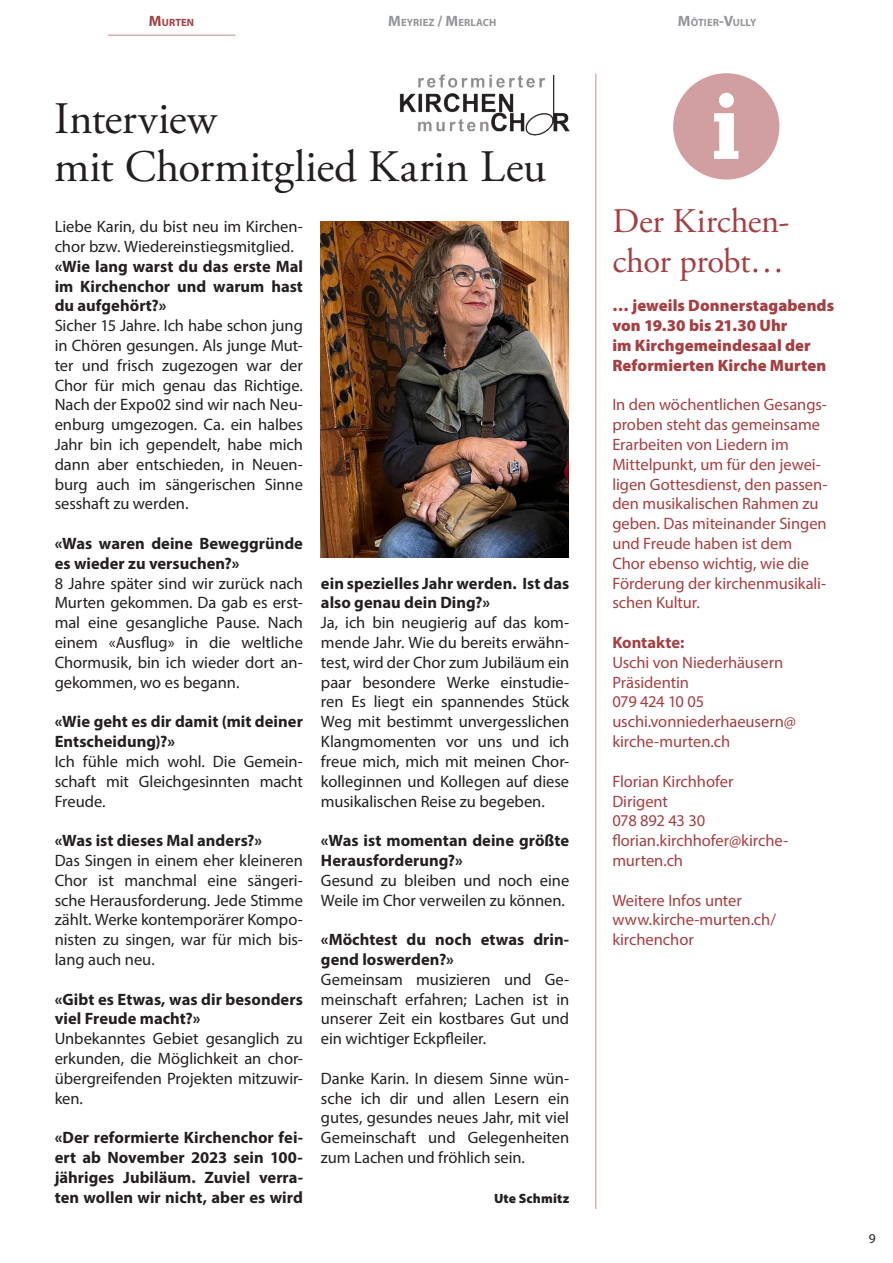
<style>
.page{position:relative;width:893px;height:1263px;background:#fff}
.page>*{position:absolute;margin:0;border:0;box-sizing:border-box;transform-origin:0 0}
.t1{font:45px/48px "Adobe Garamond Pro";letter-spacing:.005em;color:#231f20}
.t2{font:34.5px/39.6px "Adobe Garamond Pro";letter-spacing:-.015em;color:#a43f42}
.t3{font:16.5px/19.8px "Myriad Pro";letter-spacing:-.005em;color:#231f20;text-align:justify}
.t4{font:700 16.5px/19.8px "Myriad Pro";color:#231f20}
.t5{font:16.5px/19.8px "Myriad Pro";letter-spacing:-.005em;color:#a43f42}
.t6{font:900 16.5px/19.8px "Myriad Pro";letter-spacing:.005em;color:#a43f42}
.t7{font:700 16.5px "Myriad Pro";color:#a43f42}
.t8{font:900 13.5px "Myriad Pro";letter-spacing:.01em;color:#231f20}
.t9{font:13.5px "Myriad Pro";color:#231f20}
.t10{font:700 10.5px "Myriad Pro";letter-spacing:.01em;color:#939598}
.t11{font:700 10.5px "Myriad Pro";letter-spacing:.01em;color:#a43f42}
.s1{font-size:15px}
</style>
<div class="page">
<hr style="left:108px;top:35px;width:127px;height:1px;background:#a43f42">
<hr style="left:595px;top:74px;width:1px;height:1135px;background:#a43f42">
<img style="left:399px;top:74px;width:171px;height:62px">
<img style="left:320px;top:222px;width:248px;height:335px">
<div style="left:673px;top:73px;width:106px;height:107px;background:#d19fa0;border-radius:50%"></div>
<div style="left:719px;top:93px;width:15px;height:15px;background:#fff;border-radius:50%"></div>
<svg style="left:714px;top:113px;width:24px;height:46px"></svg>
<p class="t11" style="left:149px;top:16px;width:47px"><span class="s1">M</span>URTEN</p>
<p class="t10" style="left:388px;top:16px;width:110px"><span class="s1">M</span>EYRIEZ <span class="s1">/ M</span>ERLACH</p>
<p class="t10" style="left:678px;top:16px;width:80px"><span class="s1">M</span>ÔTIER<span class="s1">-V</span>ULLY</p>
<h1 class="t1" style="left:54px;top:97px;width:494px">Interview<br>mit Chormitglied Karin Leu</h1>
<p class="t3" style="left:55px;top:217px;width:250px">Liebe Karin, du bist neu im Kirchen&shy;chor bzw. Wiedereinstiegsmitglied.</p>
<p class="t4" style="left:55px;top:256px;width:250px;text-align:justify">«Wie lang warst du das erste Mal im Kirchenchor und warum hast du aufgehört?»</p>
<p class="t3" style="left:55px;top:316px;width:250px">Sicher 15 Jahre. Ich habe schon jung in Chören gesungen. Als junge Mut&shy;ter und frisch zugezogen war der Chor für mich genau das Richtige.<br>Nach der Expo02 sind wir nach Neu&shy;enburg umgezogen. Ca. ein halbes Jahr bin ich gependelt, habe mich dann aber entschieden, in Neuen&shy;burg auch im sängerischen Sinne sesshaft zu werden.</p>
<p class="t4" style="left:55px;top:533px;width:250px">«Was waren deine Beweggründe es wieder zu versuchen?»</p>
<p class="t3" style="left:55px;top:573px;width:250px">8 Jahre später sind wir zurück nach Murten gekommen. Da gab es erst&shy;mal eine gesangliche Pause. Nach einem «Ausflug» in die weltliche Chormusik, bin ich wieder dort an&shy;gekommen, wo es begann.</p>
<p class="t4" style="left:55px;top:711px;width:250px">«Wie geht es dir damit (mit deiner<br>Entscheidung)?»</p>
<p class="t3" style="left:55px;top:751px;width:250px">Ich fühle mich wohl. Die Gemein&shy;schaft mit Gleichgesinnten macht Freude.</p>
<p class="t4" style="left:55px;top:830px;width:209px">«Was ist dieses Mal anders?»</p>
<p class="t3" style="left:55px;top:850px;width:250px">Das Singen in einem eher kleineren Chor ist manchmal eine sängeri&shy;sche Herausforderung. Jede Stimme zählt. Werke kontemporärer Kompo&shy;nisten zu singen, war für mich bis&shy;lang auch neu.</p>
<p class="t4" style="left:55px;top:988px;width:250px">«Gibt es Etwas, was dir besonders viel Freude macht?»</p>
<p class="t3" style="left:55px;top:1028px;width:250px">Unbekanntes Gebiet gesanglich zu erkunden, die Möglichkeit an chor&shy;übergreifenden Projekten mitzuwir&shy;ken.</p>
<p class="t4" style="left:55px;top:1127px;width:250px;text-align:justify">«Der reformierte Kirchenchor fei&shy;ert ab November 2023 sein 100- jähriges Jubiläum. Zuviel verra&shy;ten wollen wir nicht, aber es wird</p>
<p class="t4" style="left:321px;top:573px;width:250px">ein spezielles Jahr werden. Ist das also genau dein Ding?»</p>
<p class="t3" style="left:321px;top:613px;width:250px">Ja, ich bin neugierig auf das kom&shy;mende Jahr. Wie du bereits erwähn&shy;test, wird der Chor zum Jubiläum ein paar besondere Werke einstudie&shy;ren Es liegt ein spannendes Stück Weg mit bestimmt unvergesslichen Klangmomenten vor uns und ich freue mich, mich mit meinen Chor&shy;kolleginnen und Kollegen auf diese musikalischen Reise zu begeben.</p>
<p class="t4" style="left:321px;top:830px;width:250px">«Was ist momentan deine größte<br>Herausforderung?»</p>
<p class="t3" style="left:321px;top:870px;width:250px">Gesund zu bleiben und noch eine<br>Weile im Chor verweilen zu können.</p>
<p class="t4" style="left:321px;top:929px;width:250px">«Möchtest du noch etwas drin&shy;gend loswerden?»</p>
<p class="t3" style="left:321px;top:969px;width:250px">Gemeinsam musizieren und Ge&shy;meinschaft erfahren; Lachen ist in unserer Zeit ein kostbares Gut und ein wichtiger Eckpfleiler.</p>
<p class="t3" style="left:321px;top:1068px;width:250px">Danke Karin. In diesem Sinne wün&shy;sche ich dir und allen Lesern ein gutes, gesundes neues Jahr, mit viel Gemeinschaft und Gelegenheiten zum Lachen und fröhlich sein.</p>
<p class="t8" style="left:494px;top:1189px;width:77px">Ute Schmitz</p>
<h2 class="t2" style="left:612px;top:203px;width:179px">Der Kirchen&shy;chor probt…</h2>
<p class="t6" style="left:612px;top:295px;width:223px">… jeweils Donnerstagabends von 19.30 bis 21.30 Uhr<br>im Kirchgemeindesaal der<br>Reformierten Kirche Murten</p>
<p class="t5" style="left:612px;top:395px;width:217px">In den wöchentlichen Gesangs&shy;proben steht das gemeinsame<br>Erarbeiten von Liedern im<br>Mittelpunkt, um für den jewei&shy;ligen Gottesdienst, den passen&shy;den musikalischen Rahmen zu geben. Das miteinander Singen und Freude haben ist dem<br>Chor ebenso wichtig, wie die<br>Förderung der kirchenmusikali&shy;schen Kultur.</p>
<p class="t7" style="left:612px;top:632px;width:74px">Kontakte:</p>
<p class="t5" style="left:612px;top:652px;width:185px">Uschi von Niederhäusern<br>Präsidentin<br>079 424 10 05 uschi.vonniederhaeusern@ kirche-murten.ch</p>
<p class="t5" style="left:612px;top:771px;width:177px">Florian Kirchhofer<br>Dirigent<br>078 892 43 30 florian.kirchhofer@kirche&shy;murten.ch</p>
<p class="t5" style="left:612px;top:890px;width:165px">Weitere Infos unter www.kirche-murten.ch/ kirchenchor</p>
<p class="t9" style="left:869px;top:1230px;width:8px">9</p>
</div>
